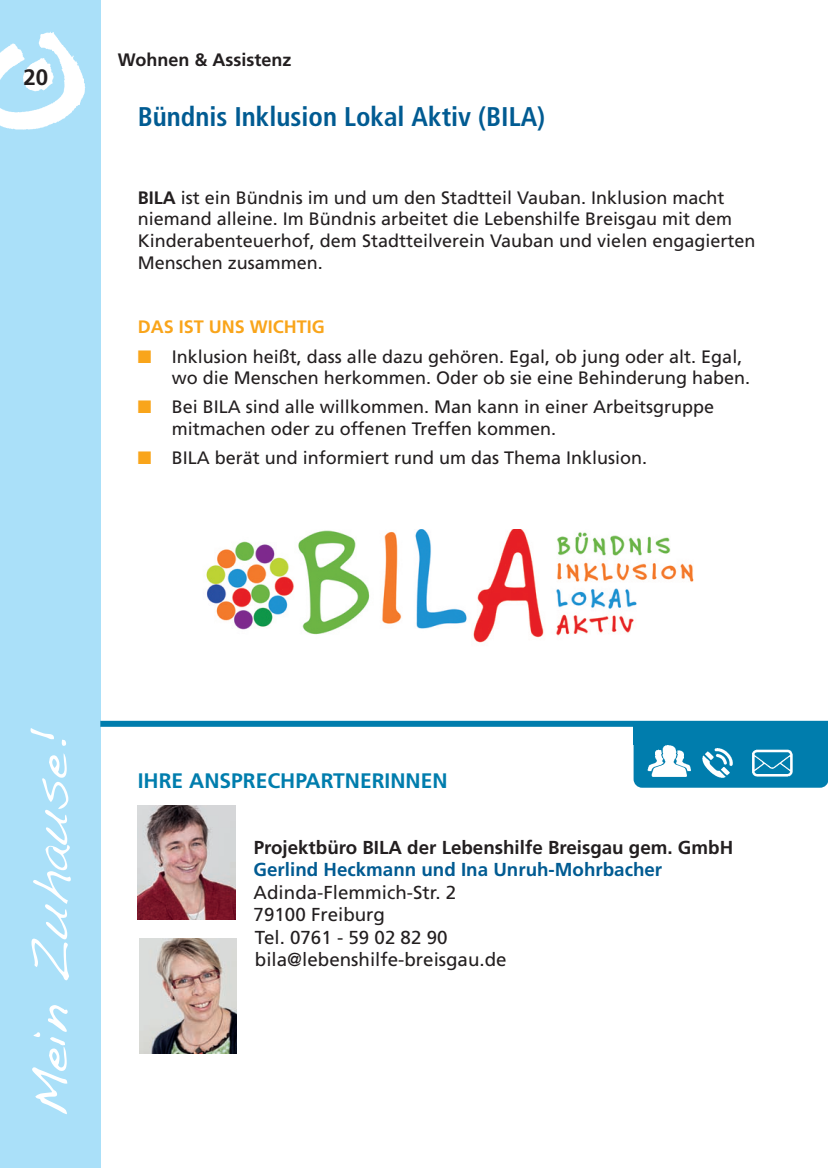
<style>
.page{position:relative;width:828px;height:1168px;background:#fff}
.page>*{position:absolute;margin:0;border:0;box-sizing:border-box;transform-origin:0 0}
.t1{font:700 condensed 27px "Frutiger";color:#015b92}
.t2{font:700 22.35px "Frutiger";color:#231f20}
.t3{font:700 21px "Frutiger";color:#007dad}
.t4{font:18.75px/22.5px "Frutiger";color:#231f20}
.t5{font:700 18.75px "Frutiger";color:#231f20}
.t6{font:700 18.75px "Frutiger";color:#015b92}
.t7{font:18px/21.6px "Frutiger";color:#231f20}
.t8{font:700 18px "Frutiger";color:#f9a51b}
.t9{font:700 18px "Frutiger";color:#231f20}
.s1{font-weight:700}
.s2{color:#f9a51b}
</style>
<div class="page">
<div style="left:0;top:0;width:100px;height:1168px;background:#aae0f9"></div>
<img style="left:0;top:32px;width:86px;height:98px">
<div style="left:100px;top:721px;width:728px;height:6px;background:#007dad"></div>
<div style="left:633px;top:724px;width:195px;height:63px;background:#007dad;border-radius:9px"></div>
<div style="left:633px;top:724px;width:195px;height:21px;background:#007dad"></div>
<img style="left:138px;top:805px;width:98px;height:114px">
<img style="left:139px;top:939px;width:98px;height:114px">
<img style="left:206px;top:529px;width:488px;height:114px">
<svg style="left:31px;top:728px;width:40px;height:386px"></svg>
<img style="left:747px;top:749px;width:51px;height:39px">
<img style="left:647px;top:745px;width:44px;height:32px">
<img style="left:702px;top:748px;width:31px;height:30px">
<p class="t2" style="left:24px;top:68px;width:26px">20</p>
<p class="t9" style="left:118px;top:53px;width:175px">Wohnen &amp; Assistenz</p>
<h1 class="t1" style="left:138px;top:105px;width:409px">Bündnis Inklusion Lokal Aktiv (BILA)</h1>
<p class="t7" style="left:138px;top:188px;width:619px"><span class="s1">BILA</span> ist ein Bündnis im und um den Stadtteil Vauban. Inklusion macht niemand alleine. Im Bündnis arbeitet die Lebenshilfe Breisgau mit dem Kinderabenteuerhof, dem Stadtteilverein Vauban und vielen engagierten Menschen zusammen.</p>
<p class="t8" style="left:138px;top:320px;width:189px">DAS IST UNS WICHTIG</p>
<p class="t7" style="left:172px;top:347px;width:580px;text-indent:-34px"><span class="s2">■</span> Inklusion heißt, dass alle dazu gehören. Egal, ob jung oder alt. Egal, wo die Menschen herkommen. Oder ob sie eine Behinderung haben.</p>
<p class="t7" style="left:172px;top:398px;width:544px;text-indent:-34px"><span class="s2">■</span> Bei BILA sind alle willkommen. Man kann in einer Arbeitsgruppe mitmachen oder zu offenen Treffen kommen.</p>
<p class="t7" style="left:138px;top:448px;width:511px"><span class="s2">■</span> BILA berät und informiert rund um das Thema Inklusion.</p>
<p class="t3" style="left:138px;top:771px;width:311px">IHRE ANSPRECHPARTNERINNEN</p>
<p class="t5" style="left:254px;top:839px;width:481px">Projektbüro BILA der Lebenshilfe Breisgau gem. GmbH</p>
<p class="t6" style="left:254px;top:862px;width:410px">Gerlind Heckmann und Ina Unruh-Mohrbacher</p>
<p class="t4" style="left:254px;top:882px;width:254px">Adinda-Flemmich-Str. 2<br>79100 Freiburg<br>Tel. 0761 - 59 02 82 90 bila@lebenshilfe-breisgau.de</p>
</div>
